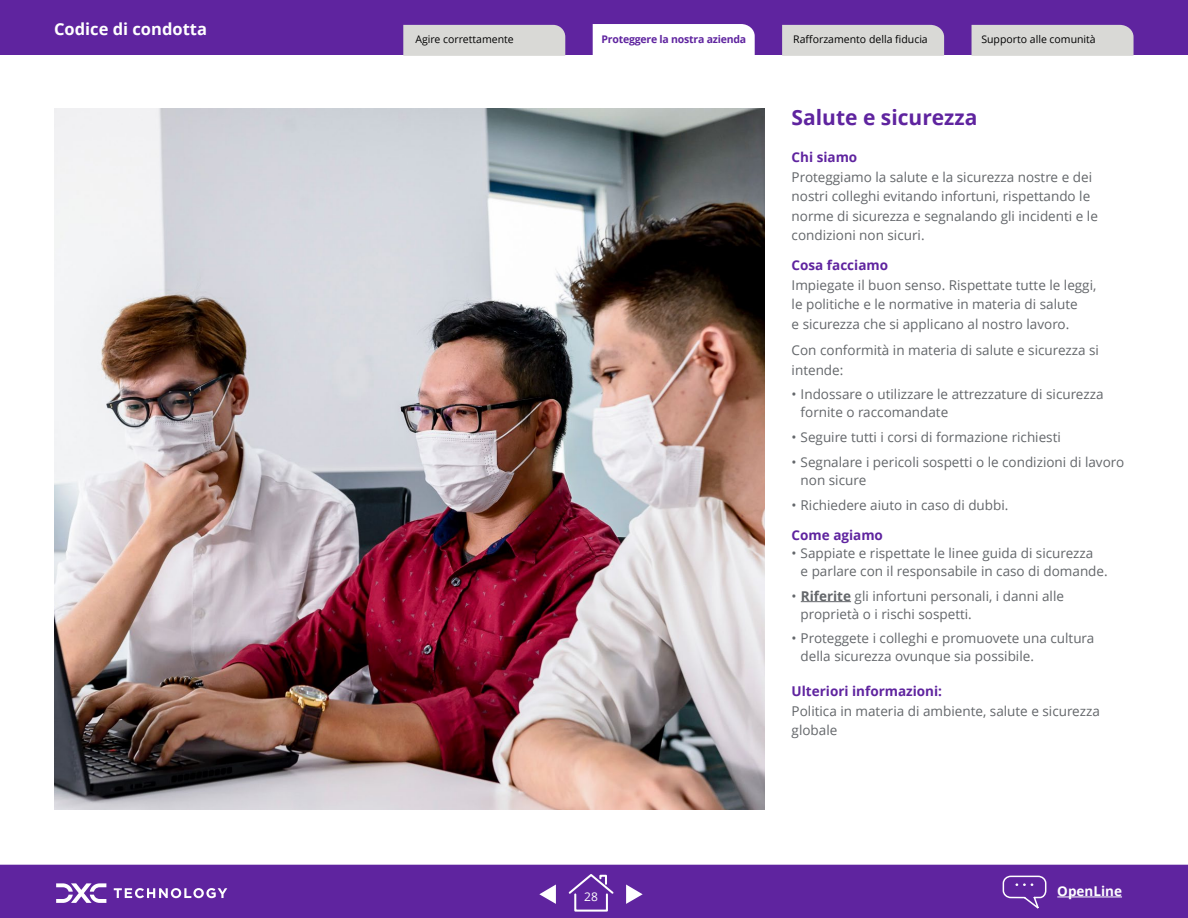
<style>
.page{position:relative;width:1188px;height:918px;background:#fff}
.page>*{position:absolute;margin:0;border:0;box-sizing:border-box;transform-origin:0 0}
.Body_subheadline_Wal{font:700 21px "Open Sans";color:#5f249f}
.t1{font:700 16.5px "Open Sans";color:#fff}
.Body_regular_9_13{font:13.5px/19.5px "Open Sans";color:#63666a}
.Body_header_Walsheim{font:700 13.5px "Open Sans";color:#5f249f}
.t2{font:700 13.5px "Open Sans";color:#fff}
.t3{font:12px "Open Sans";color:#fff}
.Body_header_Walsheim-2{font:10.5px "Open Sans";color:#000}
.Tab_head_active_purp{font:700 10.5px "Open Sans";letter-spacing:-.02em;color:#5f249f}
.s1{font-weight:700}
</style>
<div class="page">
<div style="left:0;top:864px;width:1188px;height:54px;background:#5f249f"></div>
<svg style="left:567px;top:872px;width:48px;height:41px;background:#7543ac"></svg>
<hr style="left:1057px;top:897px;width:65px;height:1px;background:#fff">
<svg style="left:1002px;top:875px;width:45px;height:37px;background:#7340ab"></svg>
<svg style="left:114px;top:888px;width:113px;height:10px"></svg>
<svg style="left:56px;top:883px;width:50px;height:20px"></svg>
<div style="left:0;top:0;width:1188px;height:55px;background:#5f249f"></div>
<div style="left:403px;top:25px;width:162px;height:31px;background:#d9d9d6"></div>
<div style="left:593px;top:24px;width:162px;height:31px;background:#fff"></div>
<div style="left:782px;top:25px;width:162px;height:31px;background:#d9d9d6"></div>
<div style="left:972px;top:25px;width:162px;height:31px;background:#d9d9d6"></div>
<img style="left:54px;top:108px;width:711px;height:702px">
<hr style="left:801px;top:601px;width:50px;height:1px;background:#63666a">
<svg style="left:539px;top:885px;width:17px;height:19px"></svg>
<svg style="left:626px;top:885px;width:17px;height:19px"></svg>
<p class="t1" style="left:54px;top:18px;width:154px">Codice di condotta</p>
<p class="Body_header_Walsheim-2" style="left:415px;top:32px;width:100px">Agire correttamente</p>
<p class="Tab_head_active_purp" style="left:601px;top:32px;width:146px">Proteggere la nostra azienda</p>
<p class="Body_header_Walsheim-2" style="left:793px;top:32px;width:136px">Rafforzamento della fiducia</p>
<p class="Body_header_Walsheim-2" style="left:981px;top:32px;width:116px">Supporto alle comunità</p>
<p class="t3" style="left:584px;top:888px;width:15px">28</p>
<p class="Body_subheadline_Wal" style="left:792px;top:103px;width:187px">Salute e sicurezza</p>
<p class="Body_header_Walsheim" style="left:792px;top:148px;width:67px">Chi siamo</p>
<p class="Body_regular_9_13" style="left:792px;top:167px;width:308px">Proteggiamo la salute e la sicurezza nostre e dei nostri colleghi evitando infortuni, rispettando le norme di sicurezza e segnalando gli incidenti e le condizioni non sicuri.</p>
<p class="Body_header_Walsheim" style="left:792px;top:256px;width:98px">Cosa facciamo</p>
<p class="Body_regular_9_13" style="left:792px;top:275px;width:306px">Impiegate il buon senso. Rispettate tutte le leggi, le politiche e le normative in materia di salute<br>e sicurezza che si applicano al nostro lavoro.</p>
<p class="Body_regular_9_13" style="left:792px;top:340px;width:309px">Con conformità in materia di salute e sicurezza si intende:</p>
<p class="Body_regular_9_13" style="left:801px;top:385px;width:304px;line-height:18px;text-indent:-9px">• Indossare o utilizzare le attrezzature di sicurezza fornite o raccomandate</p>
<p class="Body_regular_9_13" style="left:792px;top:427px;width:271px">• Seguire tutti i corsi di formazione richiesti</p>
<p class="Body_regular_9_13" style="left:801px;top:453px;width:325px;line-height:18px;text-indent:-9px">• Segnalare i pericoli sospetti o le condizioni di lavoro non sicure</p>
<p class="Body_regular_9_13" style="left:792px;top:495px;width:218px">• Richiedere aiuto in caso di dubbi.</p>
<p class="Body_header_Walsheim" style="left:792px;top:525px;width:93px">Come agiamo</p>
<p class="Body_regular_9_13" style="left:801px;top:544px;width:309px;line-height:18px;text-indent:-9px">• Sappiate e rispettate le linee guida di sicurezza<br>e parlare con il responsabile in caso di domande.</p>
<p class="Body_regular_9_13" style="left:801px;top:586px;width:265px;line-height:18px;text-indent:-9px">• <span class="s1">Riferite</span> gli infortuni personali, i danni alle proprietà o i rischi sospetti.</p>
<p class="Body_regular_9_13" style="left:801px;top:629px;width:295px;line-height:18px;text-indent:-9px">• Proteggete i colleghi e promuovete una cultura della sicurezza ovunque sia possibile.</p>
<p class="Body_header_Walsheim" style="left:792px;top:682px;width:152px">Ulteriori informazioni:</p>
<p class="Body_regular_9_13" style="left:792px;top:701px;width:310px">Politica in materia di ambiente, salute e sicurezza globale</p>
<p class="t2" style="left:1057px;top:881px;width:66px">OpenLine</p>
</div>
